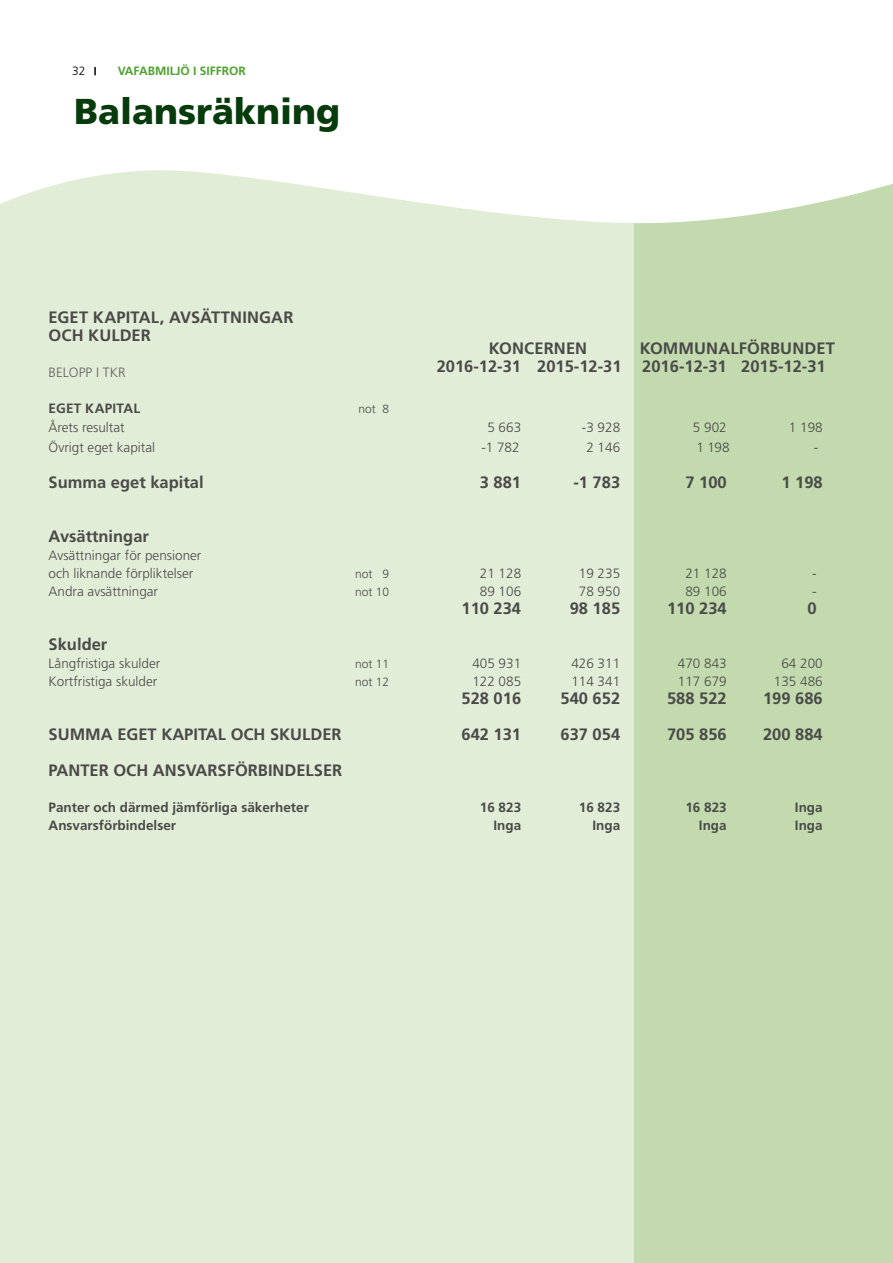
<style>
.page{position:relative;width:893px;height:1263px;background:#fff}
.page>*{position:absolute;margin:0;border:0;box-sizing:border-box;transform-origin:0 0}
.t1{font:900 36px "Frutiger LT Std";color:#063b0b}
.t2{font:700 16.5px/18px "Frutiger LT Std";color:#4a4a49}
.t3{font:300 13.5px/18px "Frutiger LT Std";color:#4a4a49}
.t4{font:700 13.5px "Frutiger LT Std";color:#4a4a49}
.t5{font:300 13.5px "Frutiger LT Std";letter-spacing:.01em;color:#636362}
.t6{font:300 12px "Frutiger LT Std";color:#4a4a49}
.t7{font:700 12px "Frutiger LT Std";color:#4ea22e}
.t8{font:300 12px "Frutiger LT Std";color:#000}
</style>
<div class="page">
<div style="left:0;top:81px;width:891px;height:1182px;background:#e2edd8"></div>
<div style="left:635px;top:13px;width:258px;height:1250px;background:#c2daae"></div>
<svg style="left:0;top:13px;width:892px;height:211px;fill:#fff"></svg>
<svg style="left:94px;top:67px;width:2px;height:8px"></svg>
<div style="left:74px;top:97px;width:350px;height:33px;background:#fff"></div>
<svg style="left:892px;top:13px;width:1px;height:171px"></svg>
<p class="t7" style="left:118px;top:64px;width:130px">VAFABMILJÖ I SIFFROR</p>
<p class="t8" style="left:72px;top:64px;width:15px">32</p>
<h1 class="t1" style="left:74px;top:90px;width:268px">Balansräkning</h1>
<p class="t2" style="left:49px;top:308px;width:246px">EGET KAPITAL, AVSÄTTNINGAR<br>OCH KULDER</p>
<p class="t5" style="left:49px;top:364px;width:79px">BELOPP I TKR</p>
<p class="t4" style="left:49px;top:400px;width:93px">EGET KAPITAL</p>
<p class="t6" style="left:358px;top:402px;width:32px">not 8</p>
<p class="t3" style="left:49px;top:419px;width:78px">Årets resultat</p>
<p class="t3" style="left:487px;top:419px;width:35px">5 663</p>
<p class="t3" style="left:582px;top:419px;width:40px">-3 928</p>
<p class="t3" style="left:693px;top:419px;width:35px">5 902</p>
<p class="t3" style="left:789px;top:419px;width:35px">1 198</p>
<p class="t3" style="left:49px;top:438px;width:108px">Övrigt eget kapital</p>
<p class="t3" style="left:481px;top:438px;width:40px">-1 782</p>
<p class="t3" style="left:586px;top:438px;width:35px">2 146</p>
<p class="t3" style="left:696px;top:438px;width:35px">1 198</p>
<p class="t3" style="left:814px;top:438px;width:6px">-</p>
<p class="t2" style="left:49px;top:473px;width:156px">Summa eget kapital</p>
<p class="t2" style="left:480px;top:473px;width:43px">3 881</p>
<p class="t2" style="left:573px;top:473px;width:48px">-1 783</p>
<p class="t2" style="left:685px;top:473px;width:43px">7 100</p>
<p class="t2" style="left:781px;top:473px;width:43px">1 198</p>
<p class="t2" style="left:49px;top:527px;width:102px">Avsättningar</p>
<p class="t3" style="left:49px;top:546px;width:154px">Avsättningar för pensioner och liknande förpliktelser</p>
<p class="t2" style="left:489px;top:340px;width:100px">KONCERNEN</p>
<p class="t2" style="left:640px;top:340px;width:197px">KOMMUNALFÖRBUNDET</p>
<p class="t2" style="left:437px;top:358px;width:186px">2016-12-31 2015-12-31</p>
<p class="t2" style="left:642px;top:358px;width:185px">2016-12-31 2015-12-31</p>
<p class="t6" style="left:355px;top:567px;width:36px">not 9</p>
<p class="t3" style="left:480px;top:564px;width:43px">21 128</p>
<p class="t3" style="left:579px;top:564px;width:43px">19 235</p>
<p class="t3" style="left:685px;top:564px;width:43px">21 128</p>
<p class="t3" style="left:812px;top:564px;width:6px">-</p>
<p class="t3" style="left:49px;top:582px;width:111px">Andra avsättningar</p>
<p class="t6" style="left:355px;top:585px;width:36px">not 10</p>
<p class="t3" style="left:480px;top:582px;width:43px">89 106</p>
<p class="t3" style="left:579px;top:582px;width:43px">78 950</p>
<p class="t3" style="left:685px;top:582px;width:43px">89 106</p>
<p class="t3" style="left:812px;top:582px;width:6px">-</p>
<p class="t2" style="left:461px;top:599px;width:61px">110 234</p>
<p class="t2" style="left:570px;top:599px;width:52px">98 185</p>
<p class="t2" style="left:667px;top:599px;width:61px">110 234</p>
<p class="t2" style="left:807px;top:599px;width:11px">0</p>
<p class="t2" style="left:49px;top:635px;width:60px">Skulder</p>
<p class="t3" style="left:49px;top:654px;width:113px">Långfristiga skulder</p>
<p class="t6" style="left:355px;top:657px;width:36px">not 11</p>
<p class="t3" style="left:472px;top:654px;width:50px">405 931</p>
<p class="t3" style="left:571px;top:654px;width:50px">426 311</p>
<p class="t3" style="left:678px;top:654px;width:50px">470 843</p>
<p class="t3" style="left:781px;top:654px;width:43px">64 200</p>
<p class="t3" style="left:49px;top:672px;width:110px">Kortfristiga skulder</p>
<p class="t6" style="left:355px;top:675px;width:36px">not 12</p>
<p class="t3" style="left:472px;top:672px;width:50px">122 085</p>
<p class="t3" style="left:571px;top:672px;width:50px">114 341</p>
<p class="t3" style="left:678px;top:672px;width:50px">117 679</p>
<p class="t3" style="left:774px;top:672px;width:50px">135 486</p>
<p class="t2" style="left:461px;top:689px;width:61px">528 016</p>
<p class="t2" style="left:560px;top:689px;width:61px">540 652</p>
<p class="t2" style="left:667px;top:689px;width:61px">588 522</p>
<p class="t2" style="left:763px;top:689px;width:61px">199 686</p>
<p class="t2" style="left:49px;top:725px;width:294px">SUMMA EGET KAPITAL OCH SKULDER</p>
<p class="t2" style="left:461px;top:725px;width:61px">642 131</p>
<p class="t2" style="left:560px;top:725px;width:61px">637 054</p>
<p class="t2" style="left:667px;top:725px;width:61px">705 856</p>
<p class="t2" style="left:763px;top:725px;width:61px">200 884</p>
<p class="t2" style="left:49px;top:761px;width:295px">PANTER OCH ANSVARSFÖRBINDELSER</p>
<p class="t4" style="left:49px;top:799px;width:262px">Panter och därmed jämförliga säkerheter</p>
<p class="t4" style="left:480px;top:799px;width:43px">16 823</p>
<p class="t4" style="left:579px;top:799px;width:43px">16 823</p>
<p class="t4" style="left:685px;top:799px;width:43px">16 823</p>
<p class="t4" style="left:795px;top:799px;width:29px">Inga</p>
<p class="t4" style="left:49px;top:817px;width:129px">Ansvarsförbindelser</p>
<p class="t4" style="left:493px;top:817px;width:29px">Inga</p>
<p class="t4" style="left:592px;top:817px;width:29px">Inga</p>
<p class="t4" style="left:699px;top:817px;width:29px">Inga</p>
<p class="t4" style="left:795px;top:817px;width:29px">Inga</p>
</div>
